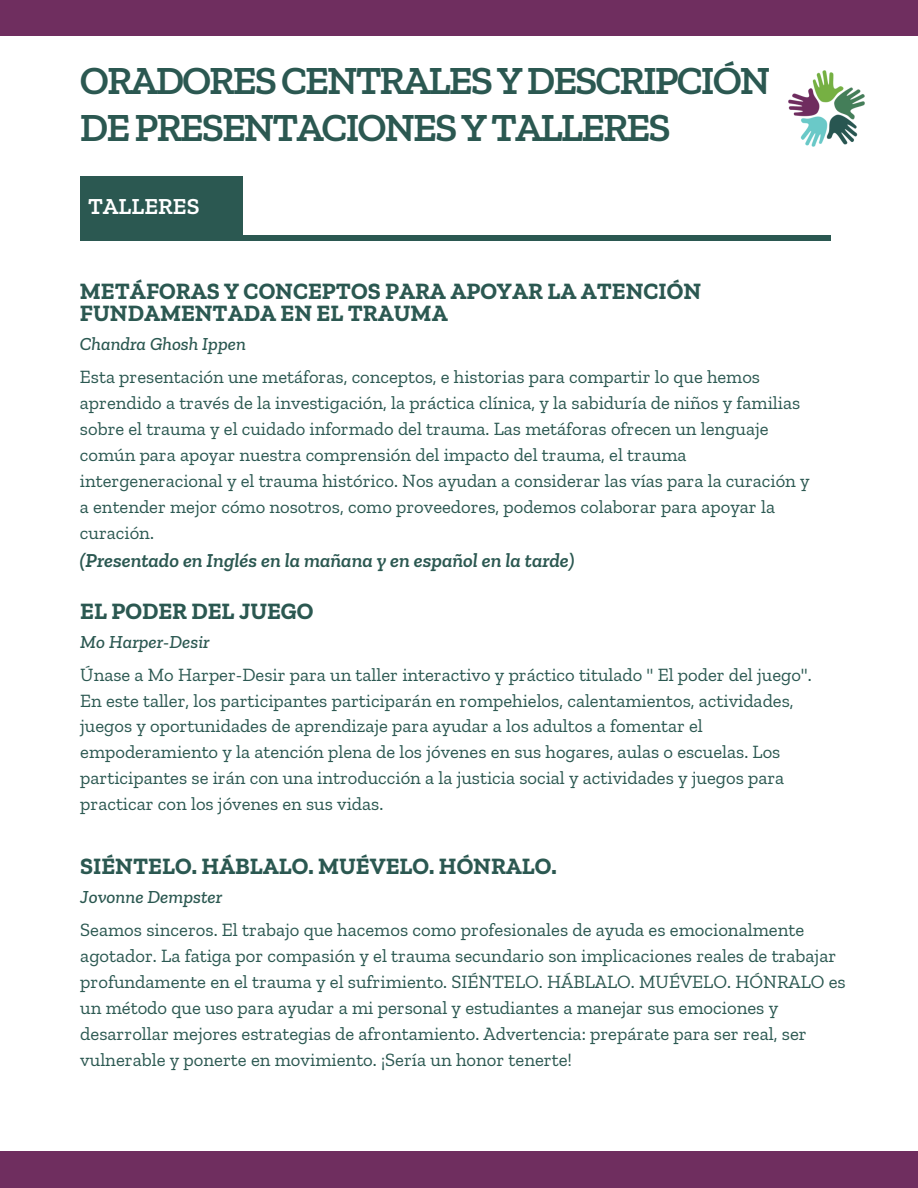
<style>
.page{position:relative;width:918px;height:1188px;background:#fff}
.page>*{position:absolute;margin:0;border:0;box-sizing:border-box;transform-origin:0 0}
.t1{font:600 40.65px/47.2px "Zilla Slab";letter-spacing:-.05em;color:#2b5851}
.t2{font:700 23.4px/22.5px "Zilla Slab";color:#2b5851}
.t3{font:600 23.4px "Zilla Slab";color:#fff}
.t4{font:italic 600 20.1px "Zilla Slab";color:#2b5851}
.t5{font:18.75px/25.8px "Zilla Slab";color:#2b5851}
.t6{font:italic 500 18.75px "Zilla Slab";color:#2b5851}
</style>
<div class="page">
<div style="left:0;top:1151px;width:918px;height:37px;background:#6f2e5f"></div>
<div style="left:0;top:0;width:918px;height:36px;background:#6f2e5f"></div>
<img style="left:788px;top:70px;width:77px;height:77px">
<div style="left:80px;top:235px;width:751px;height:5px;background:#2b5851"></div>
<div style="left:80px;top:177px;width:163px;height:63px;background:#2b5851"></div>
<p class="t1" style="left:80px;top:56px;width:692px">ORADORESCENTRALESYDESCRIPCIÓN<br>DEPRESENTACIONESYTALLERES</p>
<p class="t3" style="left:88px;top:191px;width:113px">TALLERES</p>
<p class="t2" style="left:80px;top:279px;width:623px">METÁFORAS Y CONCEPTOS PARA APOYAR LA ATENCIÓN<br>FUNDAMENTADA EN EL TRAUMA</p>
<p class="t6" style="left:80px;top:333px;width:167px">Chandra Ghosh Ippen</p>
<p class="t5" style="left:80px;top:364px;width:731px">Esta presentación une metáforas, conceptos, e historias para compartir lo que hemos aprendido a través de la investigación, la práctica clínica, y la sabiduría de niños y familias sobre el trauma y el cuidado informado del trauma. Las metáforas ofrecen un lenguaje común para apoyar nuestra comprensión del impacto del trauma, el trauma intergeneracional y el trauma histórico. Nos ayudan a considerar las vías para la curación y a entender mejor cómo nosotros, como proveedores, podemos colaborar para apoyar la curación.</p>
<p class="t4" style="left:80px;top:548px;width:496px">(Presentado en Inglés en la mañana y en español en la tarde)</p>
<p class="t2" style="left:80px;top:599px;width:235px">EL PODER DEL JUEGO</p>
<p class="t6" style="left:80px;top:630px;width:131px">Mo Harper-Desir</p>
<p class="t5" style="left:80px;top:661px;width:733px">Únase a Mo Harper-Desir para un taller interactivo y práctico titulado " El poder del juego".<br>En este taller, los participantes participarán en rompehielos, calentamientos, actividades, juegos y oportunidades de aprendizaje para ayudar a los adultos a fomentar el empoderamiento y la atención plena de los jóvenes en sus hogares, aulas o escuelas. Los participantes se irán con una introducción a la justicia social y actividades y juegos para practicar con los jóvenes en sus vidas.</p>
<p class="t2" style="left:80px;top:855px;width:478px">SIÉNTELO. HÁBLALO. MUÉVELO. HÓNRALO.</p>
<p class="t6" style="left:80px;top:886px;width:144px">Jovonne Dempster</p>
<p class="t5" style="left:80px;top:917px;width:767px">Seamos sinceros. El trabajo que hacemos como profesionales de ayuda es emocionalmente agotador. La fatiga por compasión y el trauma secundario son implicaciones reales de trabajar profundamente en el trauma y el sufrimiento. SIÉNTELO. HÁBLALO. MUÉVELO. HÓNRALO es un método que uso para ayudar a mi personal y estudiantes a manejar sus emociones y desarrollar mejores estrategias de afrontamiento. Advertencia: prepárate para ser real, ser vulnerable y ponerte en movimiento. ¡Sería un honor tenerte!</p>
</div>
